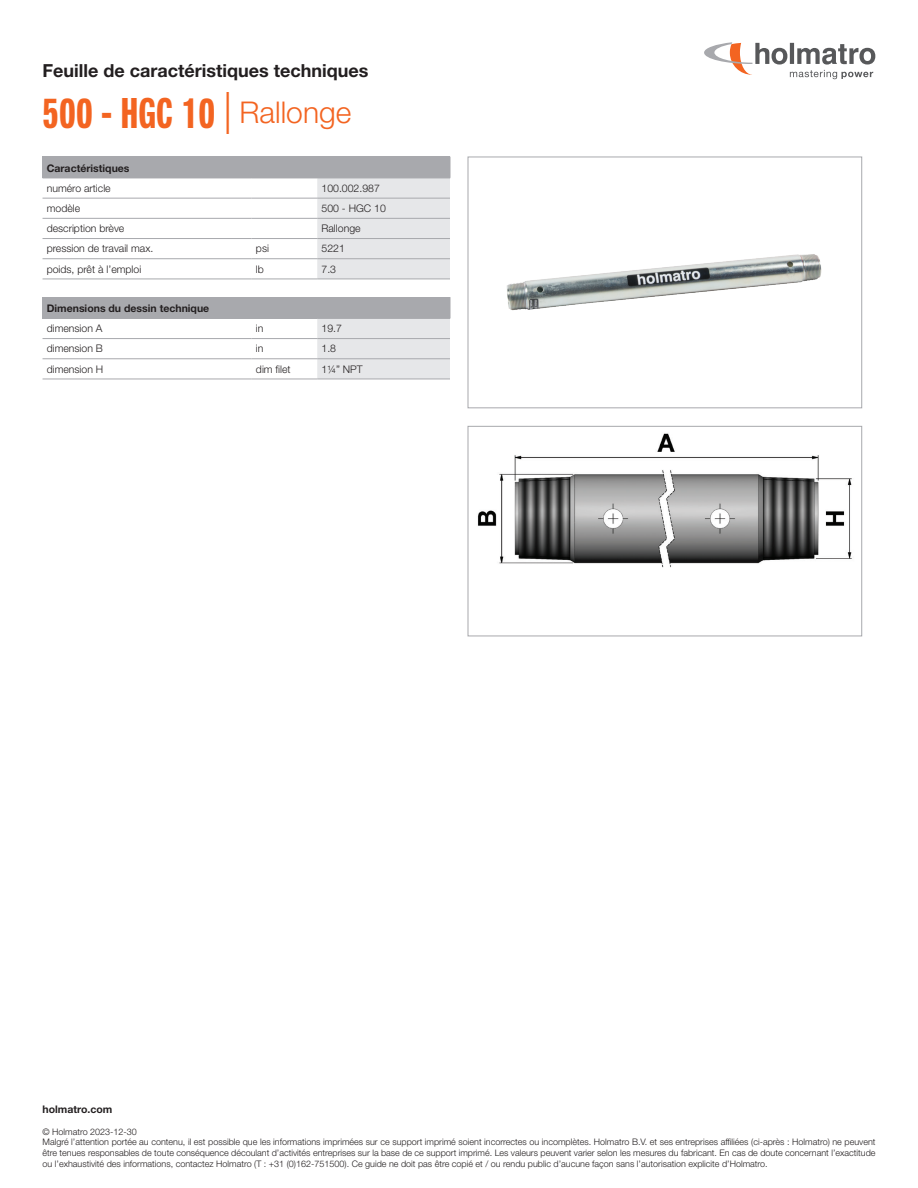
<style>
.page{position:relative;width:918px;height:1188px;background:#fff}
.page>*{position:absolute;margin:0;border:0;box-sizing:border-box;transform-origin:0 0}
.t1{font:700 42px "Neue Helvetica Pro 79 Cm";letter-spacing:.02em;color:#f36421}
.t2{font:700 18px "Helvetica Neue LT Std";color:#231f20}
.t3{font:300 10.5px "Helvetica Neue LT Std";color:#231f20}
.t4{font:700 10.5px "Helvetica Neue LT Std";color:#231f20}
.t5{font:300 9px/10.8px "Helvetica Neue LT Std";color:#231f20}
.s1{font-family:"Helvetica Neue LT Std";font-weight:300}
.s2{font-family:"Helvetica Neue LT Std";font-weight:300;font-size:30px}
</style>
<div class="page">
<svg style="left:704px;top:42px;width:171px;height:37px"></svg>
<div style="left:43px;top:157px;width:407px;height:21px;background:#a8a9ad"></div>
<svg style="left:317px;top:157px;width:134px;height:122px"></svg>
<hr style="left:43px;top:178px;width:209px;height:1px;background:#a8a9ad">
<hr style="left:252px;top:178px;width:65px;height:1px;background:#a8a9ad">
<hr style="left:317px;top:178px;width:133px;height:1px;background:#a8a9ad">
<hr style="left:43px;top:198px;width:209px;height:1px;background:#a8a9ad">
<hr style="left:252px;top:198px;width:65px;height:1px;background:#a8a9ad">
<hr style="left:317px;top:198px;width:133px;height:1px;background:#a8a9ad">
<hr style="left:43px;top:218px;width:209px;height:1px;background:#a8a9ad">
<hr style="left:252px;top:218px;width:65px;height:1px;background:#a8a9ad">
<hr style="left:317px;top:218px;width:133px;height:1px;background:#a8a9ad">
<hr style="left:43px;top:238px;width:209px;height:1px;background:#a8a9ad">
<hr style="left:252px;top:238px;width:65px;height:1px;background:#a8a9ad">
<hr style="left:317px;top:238px;width:133px;height:1px;background:#a8a9ad">
<hr style="left:43px;top:279px;width:209px;height:1px;background:#a8a9ad">
<hr style="left:43px;top:258px;width:209px;height:1px;background:#a8a9ad">
<hr style="left:252px;top:279px;width:65px;height:1px;background:#a8a9ad">
<hr style="left:252px;top:258px;width:65px;height:1px;background:#a8a9ad">
<hr style="left:317px;top:279px;width:133px;height:1px;background:#a8a9ad">
<hr style="left:317px;top:258px;width:133px;height:1px;background:#a8a9ad">
<div style="left:43px;top:297px;width:407px;height:21px;background:#a8a9ad"></div>
<svg style="left:317px;top:297px;width:134px;height:82px"></svg>
<hr style="left:43px;top:318px;width:209px;height:1px;background:#a8a9ad">
<hr style="left:252px;top:318px;width:65px;height:1px;background:#a8a9ad">
<hr style="left:317px;top:318px;width:133px;height:1px;background:#a8a9ad">
<hr style="left:43px;top:338px;width:209px;height:1px;background:#a8a9ad">
<hr style="left:252px;top:338px;width:65px;height:1px;background:#a8a9ad">
<hr style="left:317px;top:338px;width:133px;height:1px;background:#a8a9ad">
<hr style="left:43px;top:379px;width:209px;height:1px;background:#a8a9ad">
<hr style="left:43px;top:359px;width:209px;height:1px;background:#a8a9ad">
<hr style="left:252px;top:379px;width:65px;height:1px;background:#a8a9ad">
<hr style="left:252px;top:359px;width:65px;height:1px;background:#a8a9ad">
<hr style="left:317px;top:379px;width:133px;height:1px;background:#a8a9ad">
<hr style="left:317px;top:359px;width:133px;height:1px;background:#a8a9ad">
<img style="left:477px;top:433px;width:375px;height:135px">
<div style="left:468px;top:426px;width:394px;height:210px;border:1px solid #a8a9ad"></div>
<img style="left:507px;top:254px;width:315px;height:57px">
<div style="left:468px;top:157px;width:394px;height:251px;border:1px solid #a8a9ad"></div>
<h2 class="t2" style="left:43px;top:59px;width:327px">Feuille de caractéristiques techniques</h2>
<h1 class="t1" style="left:43px;top:88px;width:310px">500 - HGC 10 <span class="s1">|</span> <span class="s2">Rallonge</span></h1>
<p class="t4" style="left:47px;top:161px;width:84px">Caractéristiques</p>
<p class="t3" style="left:47px;top:182px;width:65px">numéro article</p>
<p class="t3" style="left:322px;top:182px;width:60px">100.002.987</p>
<p class="t3" style="left:47px;top:202px;width:35px">modèle</p>
<p class="t3" style="left:322px;top:202px;width:66px">500 - HGC 10</p>
<p class="t3" style="left:47px;top:222px;width:79px">description brève</p>
<p class="t3" style="left:322px;top:222px;width:41px">Rallonge</p>
<p class="t3" style="left:47px;top:242px;width:108px">pression de travail max.</p>
<p class="t3" style="left:256px;top:242px;width:15px">psi</p>
<p class="t3" style="left:322px;top:242px;width:25px">5221</p>
<p class="t3" style="left:47px;top:262px;width:96px">poids, prêt à l’emploi</p>
<p class="t3" style="left:256px;top:262px;width:9px">lb</p>
<p class="t3" style="left:322px;top:262px;width:16px">7.3</p>
<p class="t4" style="left:47px;top:302px;width:164px">Dimensions du dessin technique</p>
<p class="t3" style="left:47px;top:322px;width:57px">dimension A</p>
<p class="t3" style="left:256px;top:322px;width:9px">in</p>
<p class="t3" style="left:322px;top:322px;width:22px">19.7</p>
<p class="t3" style="left:47px;top:342px;width:58px">dimension B</p>
<p class="t3" style="left:256px;top:342px;width:9px">in</p>
<p class="t3" style="left:322px;top:342px;width:16px">1.8</p>
<p class="t3" style="left:47px;top:362px;width:58px">dimension H</p>
<p class="t3" style="left:256px;top:362px;width:36px">dim filet</p>
<p class="t3" style="left:322px;top:362px;width:43px">1¼” NPT</p>
<p class="t4" style="left:43px;top:1103px;width:71px">holmatro.com</p>
<p class="t5" style="left:43px;top:1126px;width:835px">© Holmatro 2023-12-30<br>Malgré l’attention portée au contenu, il est possible que les informations imprimées sur ce support imprimé soient incorrectes ou incomplètes. Holmatro B.V. et ses entreprises affiliées (ci-après : Holmatro) ne peuvent être tenues responsables de toute conséquence découlant d’activités entreprises sur la base de ce support imprimé. Les valeurs peuvent varier selon les mesures du fabricant. En cas de doute concernant l’exactitude ou l’exhaustivité des informations, contactez Holmatro (T : +31 (0)162-751500). Ce guide ne doit pas être copié et / ou rendu public d’aucune façon sans l’autorisation explicite d’Holmatro.</p>
</div>
